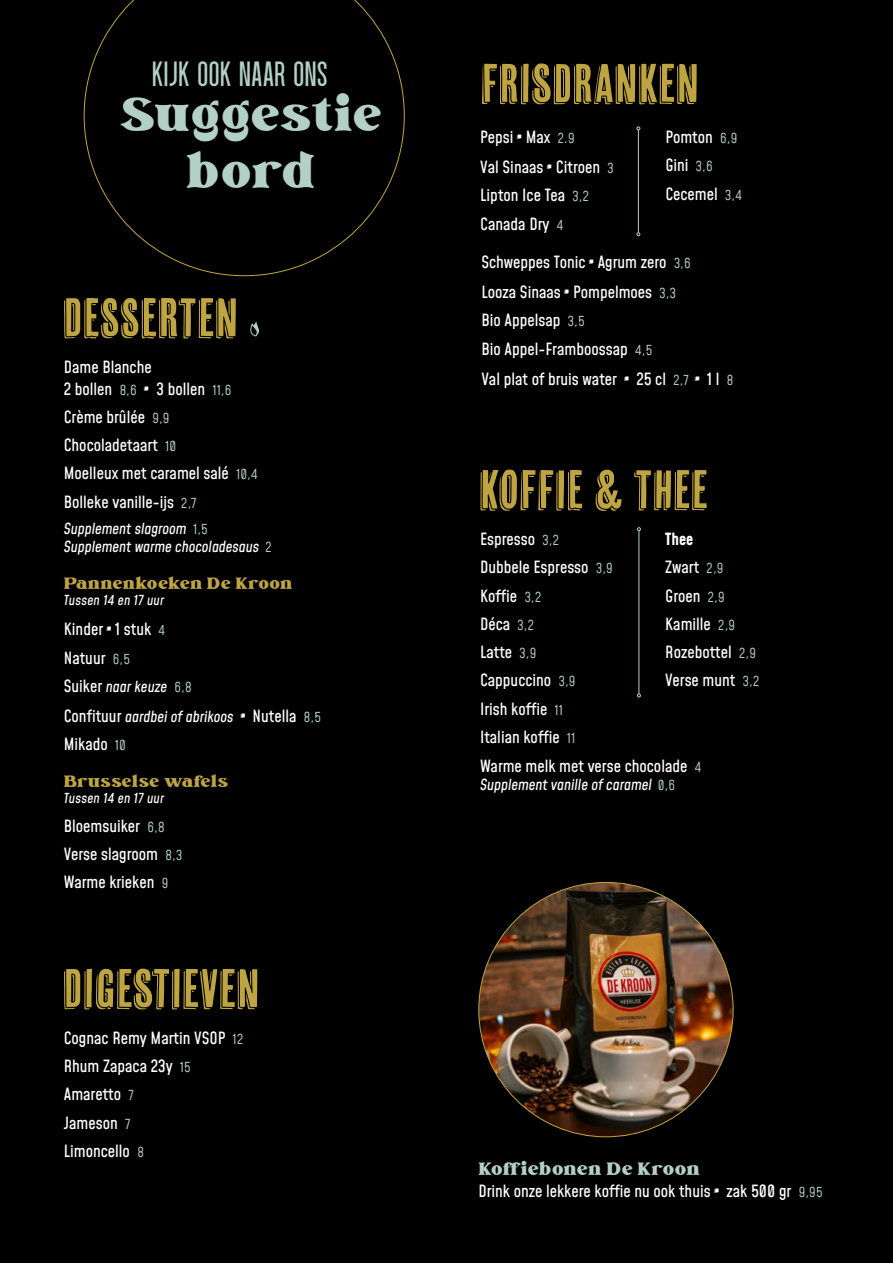
<style>
.page{position:relative;width:893px;height:1263px;background:#000}
.page>*{position:absolute;margin:0;border:0;box-sizing:border-box;transform-origin:0 0}
.t1{font:54px "Cheap Pine";letter-spacing:.02em;color:#bfa542}
.t2{font:48px/57.6px "Vintage Rovery Personal Use";letter-spacing:.02em;color:#b3d0c7;text-align:center}
.t3{font:600 37.5px "Parkson PERSONALUSE";color:#b3d0c7}
.t4{font:18px "Vintage Rovery Personal Use";letter-spacing:.02em;color:#b3d0c7}
.t5{font:500 16.5px/28.3px "Mohave";color:#fff}
.t6{font:16.5px "Vintage Rovery Personal Use";letter-spacing:.02em;color:#bfa542}
.t7{font:italic 500 15px/18px "Mohave";color:#fff}
.t8{font:italic 500 13.5px "Mohave";letter-spacing:.02em;color:#fff}
.s1{font-weight:400;font-size:13.5px;color:#b3d0c7}
.s2{font-family:"Cheap Pine";font-weight:400;font-size:18px}
.s3{font-weight:400;font-style:normal;font-size:13.5px;color:#b3d0c7}
.s4{font-style:normal;font-size:16.5px}
.s5{font-family:"Cheap Pine";font-weight:400;font-style:normal;font-size:18px}
.s6{font-weight:700}
</style>
<div class="page">
<hr style="left:639px;top:531px;width:1px;height:163px;background:#b3d0c7">
<svg style="left:637px;top:527px;width:4px;height:4px"></svg>
<svg style="left:84px;top:0;width:321px;height:276px"></svg>
<hr style="left:638px;top:130px;width:1px;height:103px;background:#b3d0c7">
<svg style="left:636px;top:232px;width:4px;height:4px"></svg>
<svg style="left:250px;top:322px;width:9px;height:14px"></svg>
<img style="left:479px;top:882px;width:254px;height:255px;border-radius:127px">
<h3 class="t3" style="left:152px;top:55px;width:178px">KIJK OOK NAAR ONS</h3>
<h2 class="t2" style="left:120px;top:89px;width:263px">Suggestie bord</h2>
<h1 class="t1" style="left:64px;top:288px;width:176px">DESSERTEN</h1>
<p class="t5" style="left:64px;top:357px;width:169px;line-height:21.6px">Dame Blanche<br>2 bollen <span class="s1">8,6</span> <span class="s2">•</span> 3 bollen <span class="s1">11,6</span></p>
<p class="t5" style="left:64px;top:404px;width:195px">Crème brûlée <span class="s1">9,9<br></span>Chocoladetaart <span class="s1">10<br></span>Moelleux met caramel salé <span class="s1">10,4<br></span>Bolleke vanille-ijs <span class="s1">2,7</span></p>
<p class="t7" style="left:64px;top:521px;width:209px">Supplement slagroom <span class="s3">1,5<br></span>Supplement warme chocoladesaus <span class="s3">2</span></p>
<p class="t6" style="left:64px;top:572px;width:230px">Pannenkoeken De Kroon</p>
<p class="t8" style="left:64px;top:592px;width:102px">Tussen 14 en 17 uur</p>
<p class="t5" style="left:64px;top:616px;width:103px">Kinder <span class="s2">•</span> 1 stuk <span class="s1">4<br></span>Natuur <span class="s1">6,5</span></p>
<p class="t7" style="left:64px;top:672px;width:259px;line-height:30.2px"><span class="s4">Suiker</span> naar keuze <span class="s3">6,8<br></span><span class="s4">Confituur</span> aardbei of abrikoos <span class="s5">•</span> <span class="s4">Nutella</span> <span class="s3">8,5</span></p>
<p class="t5" style="left:64px;top:731px;width:64px">Mikado <span class="s1">10</span></p>
<p class="t6" style="left:64px;top:771px;width:166px">Brusselse wafels</p>
<p class="t8" style="left:64px;top:790px;width:102px">Tussen 14 en 17 uur</p>
<p class="t5" style="left:64px;top:813px;width:120px">Bloemsuiker <span class="s1">6,8<br></span>Verse slagroom <span class="s1">8,3<br></span>Warme krieken <span class="s1">9</span></p>
<h1 class="t1" style="left:64px;top:959px;width:197px">DIGESTIEVEN</h1>
<p class="t5" style="left:64px;top:1025px;width:181px">Cognac Remy Martin VSOP <span class="s1">12<br></span>Rhum Zapaca 23y <span class="s1">15<br></span>Amaretto <span class="s1">7<br></span>Jameson <span class="s1">7<br></span>Limoncello <span class="s1">8</span></p>
<h1 class="t1" style="left:482px;top:54px;width:219px">FRISDRANKEN</h1>
<p class="t5" style="left:480px;top:123px;width:135px;line-height:30.2px">Pepsi <span class="s2">•</span> Max <span class="s1">2.9<br></span>Val Sinaas <span class="s2">•</span> Citroen <span class="s1">3</span></p>
<p class="t5" style="left:480px;top:182px;width:110px">Lipton Ice Tea <span class="s1">3,2<br></span>Canada Dry <span class="s1">4</span></p>
<p class="t5" style="left:665px;top:124px;width:78px">Pomton <span class="s1">6,9<br></span>Gini <span class="s1">3,6<br></span>Cecemel <span class="s1">3,4</span></p>
<p class="t5" style="left:481px;top:248px;width:211px;line-height:30.2px">Schweppes Tonic <span class="s2">•</span> Agrum zero <span class="s1">3,6<br></span>Looza Sinaas <span class="s2">•</span> Pompelmoes <span class="s1">3,3</span></p>
<p class="t5" style="left:481px;top:307px;width:172px">Bio Appelsap <span class="s1">3,5<br></span>Bio Appel-Framboossap <span class="s1">4,5</span></p>
<p class="t5" style="left:481px;top:366px;width:253px">Val plat of bruis water <span class="s2">•</span> 25 cl <span class="s1">2,7</span> <span class="s2">•</span> 1 l <span class="s1">8</span></p>
<h1 class="t1" style="left:480px;top:460px;width:230px">KOFFIE &amp; THEE</h1>
<p class="t5" style="left:480px;top:526px;width:134px">Espresso <span class="s1">3,2<br></span>Dubbele Espresso <span class="s1">3,9<br></span>Koffie <span class="s1">3,2<br></span>Déca <span class="s1">3,2<br></span>Latte <span class="s1">3,9<br></span>Cappuccino <span class="s1">3,9<br></span>Irish koffie <span class="s1">11<br></span>Italian koffie <span class="s1">11</span></p>
<p class="t5" style="left:665px;top:526px;width:95px"><span class="s6">Thee<br></span>Zwart <span class="s1">2,9<br></span>Groen <span class="s1">2,9<br></span>Kamille <span class="s1">2,9<br></span>Rozebottel <span class="s1">2,9<br></span>Verse munt <span class="s1">3,2</span></p>
<p class="t5" style="left:480px;top:753px;width:223px">Warme melk met verse chocolade <span class="s1">4</span></p>
<p class="t7" style="left:480px;top:777px;width:197px">Supplement vanille of caramel <span class="s3">0,6</span></p>
<p class="t4" style="left:478px;top:1157px;width:223px">Koff iebonen De Kroon</p>
<p class="t5" style="left:478px;top:1178px;width:346px">Drink onze lekkere koffie nu ook thuis <span class="s2">•</span> zak 500 gr <span class="s1">9,95</span></p>
</div>
